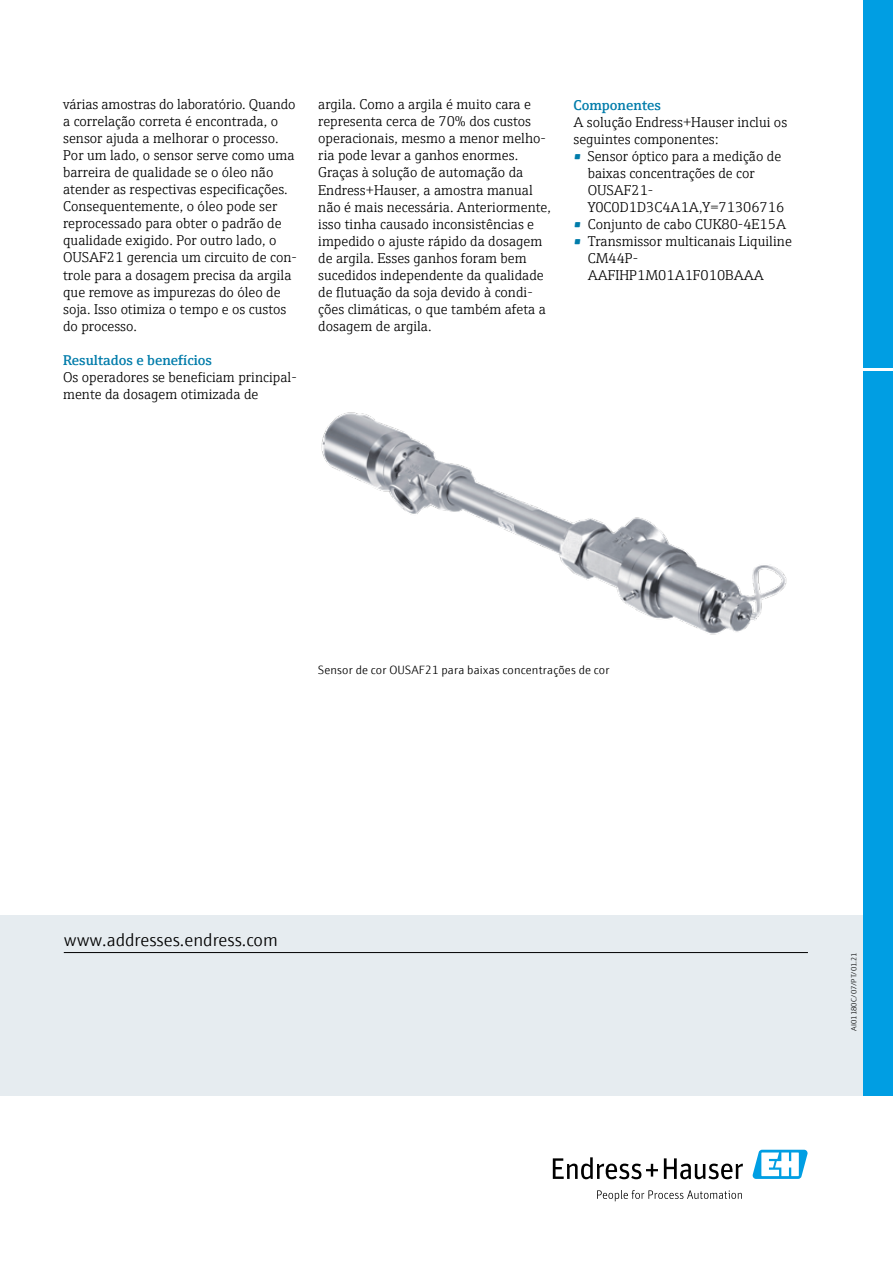
<style>
.page{position:relative;width:893px;height:1263px;background:#fff}
.page>*{position:absolute;margin:0;border:0;box-sizing:border-box;transform-origin:0 0}
.t1{font:300 18px "E+H Sans";color:#000}
.t2{font:300 14.25px/17px "E+H Serif";color:#000}
.t3{font:600 14.25px "E+H Serif";color:#007caa}
.t4{font:300 12px "E+H Sans";letter-spacing:.01em;color:#000}
.t5{font:300 7.5px "E+H Sans";letter-spacing:.005em;color:#000}
.s1{font-weight:600;color:#007caa}
</style>
<div class="page">
<div style="left:0;top:915px;width:863px;height:181px;background:#e6ecf0"></div>
<img style="left:321px;top:412px;width:466px;height:223px">
<hr style="left:64px;top:952px;width:744px;height:1px;background:#000">
<div style="left:863px;top:0;width:30px;height:1096px;background:#009ee3"></div>
<hr style="left:859px;top:369px;width:34px;height:2px;background:#fff">
<svg style="left:553px;top:1157px;width:105px;height:22px"></svg>
<svg style="left:664px;top:1158px;width:79px;height:21px"></svg>
<svg style="left:597px;top:1190px;width:145px;height:11px"></svg>
<svg style="left:752px;top:1150px;width:56px;height:29px"></svg>
<p class="t2" style="left:63px;top:95px;width:235px">várias amostras do laboratório. Quando a correlação correta é encontrada, o sensor ajuda a melhorar o processo.<br>Por um lado, o sensor serve como uma barreira de qualidade se o óleo não atender as respectivas especificações.<br>Consequentemente, o óleo pode ser reprocessado para obter o padrão de qualidade exigido. Por outro lado, o OUSAF21 gerencia um circuito de con&shy;trole para a dosagem precisa da argila que remove as impurezas do óleo de soja. Isso otimiza o tempo e os custos do processo.</p>
<p class="t3" style="left:63px;top:349px;width:150px">Resultados e benefícios</p>
<p class="t2" style="left:63px;top:367px;width:235px">Os operadores se beneficiam principal&shy;mente da dosagem otimizada de</p>
<p class="t2" style="left:318px;top:95px;width:234px">argila. Como a argila é muito cara e representa cerca de 70% dos custos operacionais, mesmo a menor melho&shy;ria pode levar a ganhos enormes.<br>Graças à solução de automação da Endress+Hauser, a amostra manual não é mais necessária. Anteriormente, isso tinha causado inconsistências e impedido o ajuste rápido da dosagem de argila. Esses ganhos foram bem sucedidos independente da qualidade de flutuação da soja devido à condi&shy;ções climáticas, o que também afeta a dosagem de argila.</p>
<p class="t3" style="left:573px;top:94px;width:89px">Componentes</p>
<p class="t2" style="left:573px;top:112px;width:215px">A solução Endress+Hauser inclui os seguintes componentes:</p>
<p class="t2" style="left:588px;top:146px;width:198px;text-indent:-14px"><span class="s1">•</span> Sensor óptico para a medição de baixas concentrações de cor<br>OUSAF21-<br>Y0C0D1D3C4A1A,Y=71306716</p>
<p class="t2" style="left:573px;top:214px;width:214px"><span class="s1">•</span> Conjunto de cabo CUK80-4E15A</p>
<p class="t2" style="left:588px;top:231px;width:206px;text-indent:-14px"><span class="s1">•</span> Transmissor multicanais Liquiline<br>CM44P-<br>AAFIHP1M01A1F010BAAA</p>
<p class="t4" style="left:318px;top:661px;width:293px">Sensor de cor OUSAF21 para baixas concentrações de cor</p>
<p class="t1" style="left:64px;top:926px;width:216px">www.addresses.endress.com</p>
<p class="t5" style="left:848px;top:1031px;width:80px;rotate:-90deg">AI01180C/07/PT/01.21</p>
</div>
